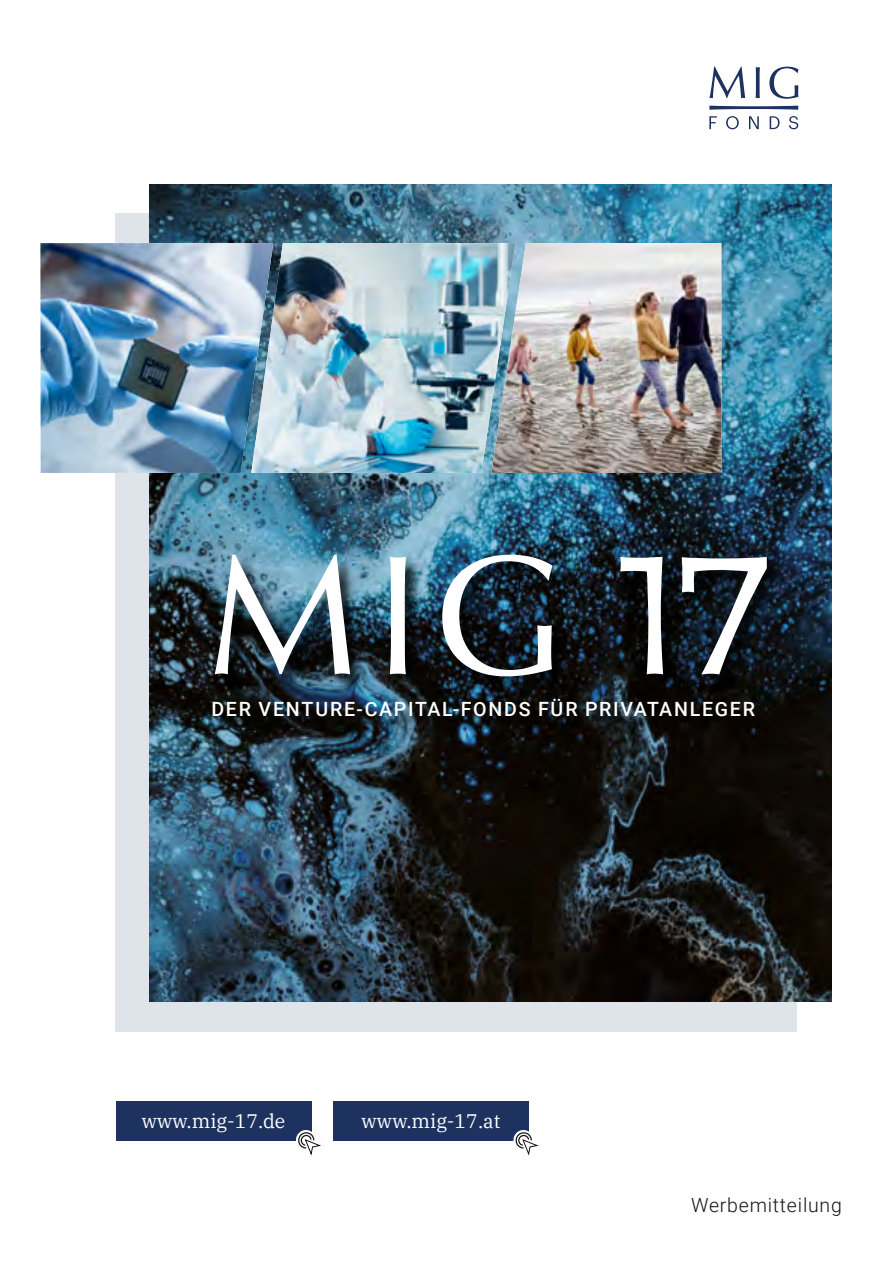
<style>
.page{position:relative;width:893px;height:1263px;background:#fff}
.page>*{position:absolute;margin:0;border:0;box-sizing:border-box;transform-origin:0 0}
.t1{font:500 19.65px "Roboto";letter-spacing:.085em;color:#fff}
.t2{font:19.5px "IBM Plex Serif";color:#fff}
.t3{font:300 19.5px "Roboto";letter-spacing:.04em;color:#131313}
</style>
<div class="page">
<div style="left:116px;top:214px;width:681px;height:818px;background:#dfe4ea"></div>
<img style="left:150px;top:185px;width:681px;height:816px">
<div style="left:216px;top:555px;width:568px;height:139px;background:#000;opacity:.75"></div>
<img style="left:215px;top:555px;width:338px;height:121px">
<svg style="left:620px;top:557px;width:43px;height:117px;background:#6a6b6b"></svg>
<svg style="left:682px;top:557px;width:85px;height:117px;background:#525960"></svg>
<img style="left:273px;top:243px;width:218px;height:230px">
<img style="left:491px;top:243px;width:230px;height:230px">
<img style="left:40px;top:243px;width:233px;height:230px">
<svg style="left:709px;top:67px;width:89px;height:32px"></svg>
<svg style="left:709px;top:116px;width:89px;height:13px"></svg>
<svg style="left:709px;top:106px;width:89px;height:4px"></svg>
<div style="left:214px;top:701px;width:558px;height:32px;background:#000;opacity:.75"></div>
<div style="left:116px;top:1101px;width:195px;height:39px;background:#1e3260"></div>
<svg style="left:296px;top:1130px;width:20px;height:20px"></svg>
<svg style="left:297px;top:1132px;width:24px;height:24px"></svg>
<div style="left:333px;top:1101px;width:196px;height:39px;background:#1e3260"></div>
<svg style="left:513px;top:1130px;width:20px;height:20px"></svg>
<svg style="left:515px;top:1132px;width:24px;height:24px"></svg>
<p class="t1" style="left:211px;top:696px;width:545px">DER VENTURE-CAPITAL-FONDS FÜR PRIVATANLEGER</p>
<p class="t2" style="left:142px;top:1106px;width:145px">www.mig-17.de</p>
<p class="t2" style="left:361px;top:1106px;width:141px">www.mig-17.at</p>
<p class="t3" style="left:691px;top:1191px;width:152px">Werbemitteilung</p>
</div>
